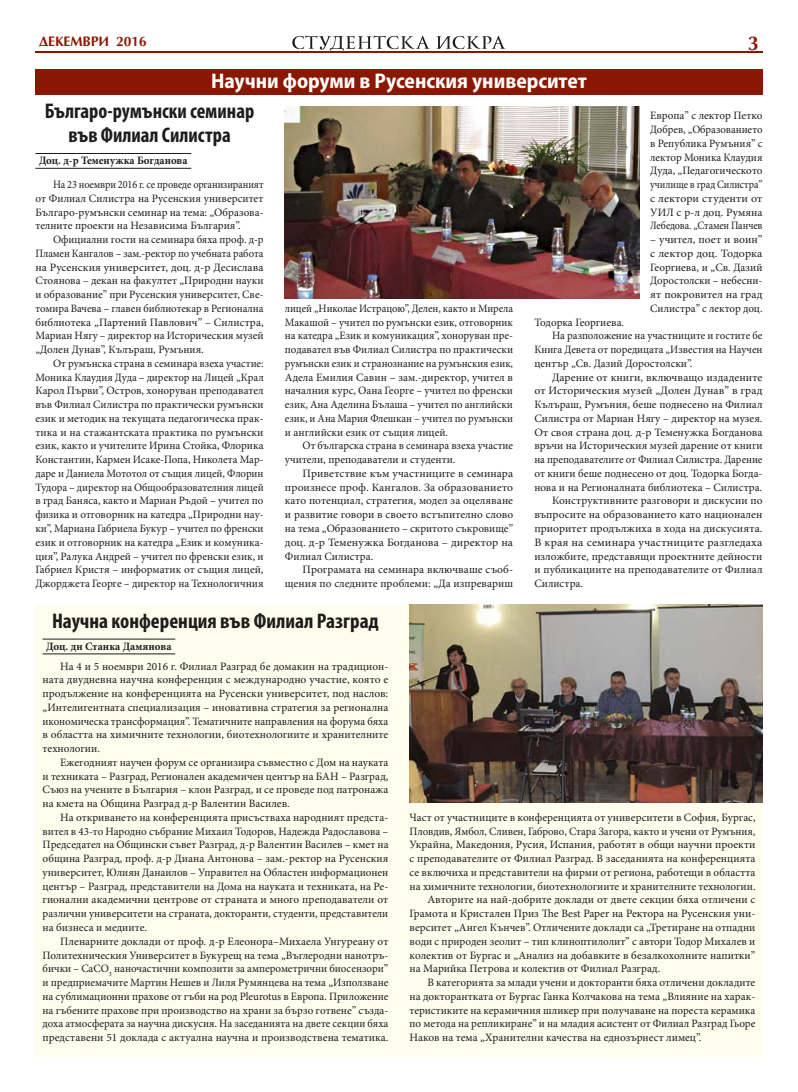
<style>
.page{position:relative;width:798px;height:1092px;background:#fff}
.page>*{position:absolute;margin:0;border:0;box-sizing:border-box;transform-origin:0 0}
.t1{font:700 condensed 21.25px/23.8px "Myriad Pro";color:#1d1d1b;text-align:center}
.t2{font:700 semi-condensed 21.25px "Myriad Pro";color:#fff}
.t3{font:700 20px "AG Optima Cyr";color:#8a1702}
.t4{font:700 13.75px "AG Optima Cyr";color:#8a1702}
.t5{font:11.25px/13.8px "Minion Pro";color:#1d1d1b;text-align:justify}
.t6{font:11.25px/13.8px "Minion Pro";color:#1d1d1b;text-align:justify;scale:.96 1}
.t7{font:11.25px/13.8px "Minion Pro";color:#1d1d1b;text-align:justify;scale:.94 1}
.t8{font:11.25px/13.8px "Minion Pro";color:#1d1d1b;text-align:justify;scale:.91 1}
.t9{font:700 11.25px "Minion Pro";color:#1d1d1b}
.t10{font:11.25px "Minion Pro";color:#1d1d1b;scale:1.07 1}
</style>
<div class="page">
<svg style="left:436px;top:36px;width:69px;height:13px"></svg>
<svg style="left:292px;top:35px;width:138px;height:17px"></svg>
<hr style="left:35px;top:52px;width:727px;height:1px;background:#8a1702">
<div style="left:35px;top:604px;width:727px;height:452px;background:#fffdee"></div>
<hr style="left:43px;top:638px;width:132px;height:1px;background:#1d1d1b">
<hr style="left:43px;top:653px;width:132px;height:1px;background:#1d1d1b">
<hr style="left:35px;top:153px;width:156px;height:1px;background:#1d1d1b">
<hr style="left:35px;top:168px;width:156px;height:1px;background:#1d1d1b">
<div style="left:35px;top:69px;width:727px;height:26px;background:#8a1702"></div>
<img style="left:409px;top:604px;width:353px;height:198px">
<img style="left:285px;top:107px;width:354px;height:191px">
<p class="t4" style="left:39px;top:34px;width:109px">ДЕКЕМВРИ 2016</p>
<h2 class="t3" style="left:747px;top:32px;width:13px">3</h2>
<h1 class="t2" style="left:211px;top:67px;width:377px">Научни форуми в Русенския университет</h1>
<h1 class="t1" style="left:45px;top:99px;width:211px">Българо-румънски семинар във Филиал Силистра</h1>
<p class="t9" style="left:39px;top:153px;width:150px">Доц. д-р Теменужка Богданова</p>
<p class="t8" style="left:35px;top:178px;width:252px;text-indent:18px">На 23 ноември 2016 г. се проведе организираният от Филиал Силистра на Русенския университет Българо-румънски семинар на тема: „Образова&shy;телните проекти на Независима България”.</p>
<p class="t6" style="left:35px;top:233px;width:239px;text-indent:18px">Официални гости на семинара бяха проф. д-р Пламен Кангалов – зам.-ректор по учебната работа на Русенския университет, доц. д-р Десислава Стоянова – декан на факултет „Природни науки и образование” при Русенския университет, Све&shy;томира Вачева – главен библиотекар в Регионална библиотека „Партений Павлович” – Силистра, Мариан Нягу – директор на Историческия музей „Долен Дунав”, Кълъраш, Румъния.</p>
<p class="t6" style="left:35px;top:356px;width:239px;text-indent:18px">От румънска страна в семинара взеха участие:<br>Моника Клаудия Дуда – директор на Лицей „Крал Карол Първи”, Остров, хоноруван преподавател във Филиал Силистра по практически румънски език и методик на текущата педагогическа прак&shy;тика и на стажантската практика по румънски език, както и учителите Ирина Стойка, Флорика Константин, Кармен Исаке-Попа, Николета Мар&shy;даре и Даниела Мототол от същия лицей, Флорин Тудора – директор на Общообразователния лицей в град Баняса, както и Мариан Ръдой – учител по физика и отговорник на катедра „Природни нау&shy;ки”, Мариана Габриела Букур – учител по френски език и отговорник на катедра „Език и комуника&shy;ция”, Ралука Андрей – учител по френски език, и Габриел Кристя – информатик от същия лицей, Джорджета Георге – директор на Технологичния</p>
<p class="t7" style="left:285px;top:301px;width:244px">лицей „Николае Истрацою”, Делен, както и Мирела Макашой – учител по румънски език, отговорник на катедра „Език и комуникация”, хоноруван пре&shy;подавател във Филиал Силистра по практически румънски език и странознание на румънския език, Адела Емилия Савин – зам.-директор, учител в началния курс, Оана Георге – учител по френски език, Ана Аделина Бълаша – учител по английски език, и Ана Мария Флешкан – учител по румънски и английски език от същия лицей.</p>
<p class="t6" style="left:285px;top:439px;width:239px;text-indent:18px">От българска страна в семинара взеха участие учители, преподаватели и студенти.</p>
<p class="t5" style="left:285px;top:466px;width:230px;text-indent:18px">Приветствие към участниците в семинара произнесе проф. Кангалов. За образованието като потенциал, стратегия, модел за оцеляване и развитие говори в своето встъпително слово на тема „Образованието – скритото съкровище” доц. д-р Теменужка Богданова – директор на Филиал Силистра.</p>
<p class="t5" style="left:285px;top:563px;width:230px;text-align:right">Програмата на семинара включваше съоб&shy;щения по следните проблеми: „Да изпревариш</p>
<p class="t5" style="left:650px;top:109px;width:114px">Европа” с лектор Петко Добрев, „Образованието в Република Румъния” с лектор Моника Клаудия Дуда, „Педагогическото училище в град Силистра” с лектори студенти от УИЛ с р-л доц. Румяна Лебедова. „Стамен Панчев</p>
<p class="t5" style="left:650px;top:233px;width:114px">– учител, поет и воин” с лектор доц. Тодорка Георгиева, и „Св. Дазий Доростолски – небесни&shy;ят покровител на град Силистра” с лектор доц.</p>
<p class="t5" style="left:534px;top:315px;width:91px">Тодорка Георгиева.</p>
<p class="t6" style="left:552px;top:329px;width:221px">На разположение на участниците и гостите бе</p>
<p class="t6" style="left:534px;top:343px;width:239px">Книга Девета от поредицата „Известия на Научен</p>
<p class="t5" style="left:534px;top:356px;width:159px">център „Св. Дазий Доростолски”.</p>
<p class="t5" style="left:552px;top:370px;width:212px">Дарение от книги, включващо издадените</p>
<p class="t5" style="left:534px;top:384px;width:229px">от Историческия музей „Долен Дунав” в град</p>
<p class="t5" style="left:534px;top:398px;width:229px">Кълъраш, Румъния, беше поднесено на Филиал</p>
<p class="t5" style="left:534px;top:411px;width:229px">Силистра от Мариан Нягу – директор на музея.</p>
<p class="t5" style="left:534px;top:425px;width:230px">От своя страна доц. д-р Теменужка Богданова</p>
<p class="t5" style="left:534px;top:439px;width:229px">връчи на Историческия музей дарение от книги</p>
<p class="t6" style="left:534px;top:453px;width:239px">на преподавателите от Филиал Силистра. Дарение</p>
<p class="t5" style="left:534px;top:466px;width:229px">от книги беше поднесено от доц. Тодорка Богда-</p>
<p class="t5" style="left:534px;top:480px;width:229px">нова и на Регионалната библиотека – Силистра.</p>
<p class="t5" style="left:552px;top:494px;width:212px">Конструктивните разговори и дискусии по</p>
<p class="t5" style="left:534px;top:508px;width:229px">въпросите на образованието като национален</p>
<p class="t5" style="left:534px;top:521px;width:229px">приоритет продължиха в хода на дискусията.</p>
<p class="t10" style="left:534px;top:534px;width:215px">В края на семинара участниците разгледаха</p>
<p class="t5" style="left:534px;top:549px;width:229px">изложбите, представящи проектните дейности</p>
<p class="t5" style="left:534px;top:563px;width:229px">и публикациите на преподавателите от Филиал</p>
<p class="t5" style="left:534px;top:576px;width:50px">Силистра.</p>
<h1 class="t1" style="left:52px;top:608px;width:328px">Научна конференция във Филиал Разград</h1>
<p class="t9" style="left:46px;top:638px;width:127px">Доц. дн Станка Дамянова</p>
<p class="t5" style="left:43px;top:659px;width:347px;text-indent:18px">На 4 и 5 ноември 2016 г. Филиал Разград бе домакин на традицион&shy;ната двудневна научна конференция с международно участие, която е продължение на конференцията на Русенски университет, под наслов: „Интелигентната специализация – иновативна стратегия за регионална икономическа трансформация”. Тематичните направления на форума бяха в областта на химичните технологии, биотехнологиите и хранителните технологии.</p>
<p class="t5" style="left:43px;top:755px;width:347px;text-indent:18px">Ежегодният научен форум се организира съвместно с Дом на науката и техниката – Разград, Регионален академичен център на БАН – Разград, Съюз на учените в България – клон Разград, и се проведе под патронажа на кмета на Община Разград д-р Валентин Василев.</p>
<p class="t5" style="left:43px;top:810px;width:347px;text-indent:18px">На откриването на конференцията присъстваха народният предста&shy;вител в 43-то Народно събрание Михаил Тодоров, Надежда Радославова – Председател на Общински съвет Разград, д-р Валентин Василев – кмет на община Разград, проф. д-р Диана Антонова – зам.-ректор на Русенския университет, Юлиян Данаилов – Управител на Областен информационен център – Разград, представители на Дома на науката и техниката, на Ре&shy;гионални академични центрове от страната и много преподаватели от различни университети на страната, докторанти, студенти, представители на бизнеса и медиите.</p>
<p class="t5" style="left:43px;top:934px;width:347px;text-indent:18px">Пленарните доклади от проф. д-р Елеонора–Михаела Унгуреану от Политехническия Университет в Букурещ на тема „Въглеродни нанотръ&shy;бички – CаCO<sub>3</sub> наночастични композити за амперометрични биосензори” и предприемачите Мартин Нешев и Лиля Румянцева на тема „Използване на сублимационни прахове от гъби на род Pleurotus в Европа. Приложение на гъбените прахове при производство на храни за бързо готвене” създа&shy;доха атмосферата за научна дискусия. На заседанията на двете секции бяха представени 51 доклада с актуална научна и производствена тематика.</p>
<p class="t5" style="left:409px;top:810px;width:347px">Част от участниците в конференцията от университети в София, Бургас,</p>
<p class="t5" style="left:409px;top:824px;width:347px">Пловдив, Ямбол, Сливен, Габрово, Стара Загора, както и учени от Румъния,</p>
<p class="t5" style="left:409px;top:838px;width:347px">Украйна, Македония, Русия, Испания, работят в общи научни проекти</p>
<p class="t5" style="left:409px;top:851px;width:347px">с преподавателите от Филиал Разград. В заседанията на конференцията</p>
<p class="t5" style="left:409px;top:865px;width:347px">се включиха и представители на фирми от региона, работещи в областта</p>
<p class="t5" style="left:409px;top:879px;width:347px">на химичните технологии, биотехнологиите и хранителните технологии.</p>
<p class="t5" style="left:427px;top:893px;width:329px">Авторите на най-добрите доклади от двете секции бяха отличени с</p>
<p class="t5" style="left:409px;top:906px;width:347px">Грамота и Кристален Приз The Best Paper на Ректора на Русенския уни-</p>
<p class="t5" style="left:409px;top:920px;width:347px">верситет „Ангел Кънчев”. Отличените доклади са „Третиране на отпадни</p>
<p class="t5" style="left:409px;top:934px;width:347px">води с природен зеолит – тип клиноптилолит” с автори Тодор Михалев и</p>
<p class="t5" style="left:409px;top:948px;width:347px">колектив от Бургас и „Анализ на добавките в безалкохолните напитки”</p>
<p class="t5" style="left:409px;top:961px;width:252px">на Марийка Петрова и колектив от Филиал Разград.</p>
<p class="t5" style="left:427px;top:975px;width:329px">В категорията за млади учени и докторанти бяха отличени докладите</p>
<p class="t5" style="left:409px;top:989px;width:347px">на докторантката от Бургас Ганка Колчакова на тема „Влияние на харак-</p>
<p class="t5" style="left:409px;top:1003px;width:347px">теристиките на керамичния шликер при получаване на пореста керамика</p>
<p class="t5" style="left:409px;top:1016px;width:347px">по метода на репликиране” и на младия асистент от Филиал Разград Гьоре</p>
<p class="t5" style="left:409px;top:1030px;width:293px">Наков на тема „Хранителни качества на еднозърнест лимец”.</p>
</div>
